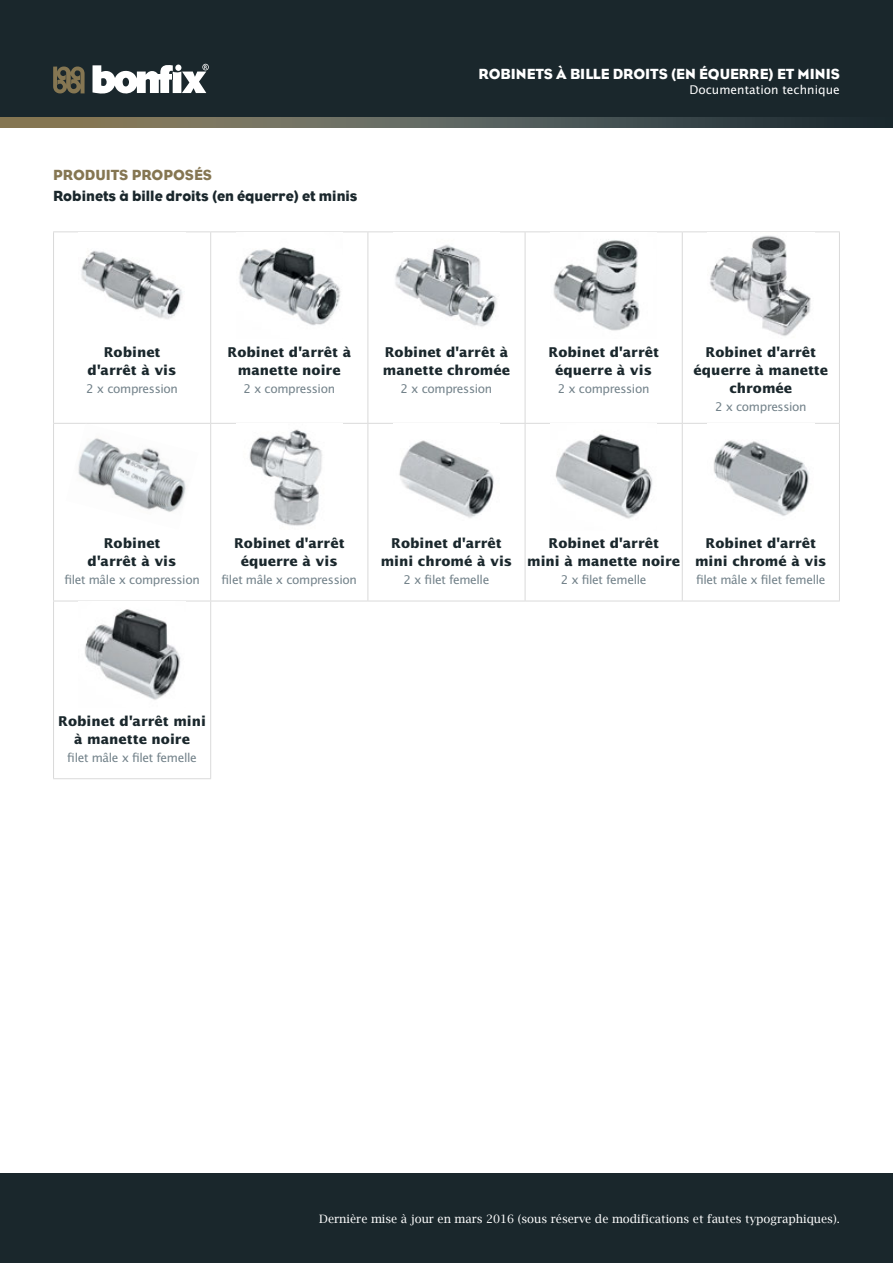
<style>
.page{position:relative;width:893px;height:1263px;background:#fff}
.page>*{position:absolute;margin:0;border:0;box-sizing:border-box;transform-origin:0 0}
.t1{font:15px/21px "Eagle";color:#1a272c}
.t2{font:15px "Eagle";color:#fff}
.t3{font:700 13.5px/18px "Lucida Sans Std";color:#1a272c;text-align:center}
.t4{font:12px "Lucida Sans Std";letter-spacing:-.03em;color:#73828a}
.t5{font:12px "Lucida Sans Std";color:#fff}
.t6{font:11.55px "Lucida Bright";color:#fff}
.s1{color:#857652}
</style>
<div class="page">
<svg style="left:0;top:117px;width:893px;height:11px;background:#5a5e54"></svg>
<div style="left:0;top:1174px;width:893px;height:89px;background:#1a272c"></div>
<div style="left:0;top:0;width:893px;height:117px;background:#1a272c"></div>
<svg style="left:53px;top:66px;width:32px;height:28px"></svg>
<svg style="left:93px;top:64px;width:116px;height:30px"></svg>
<hr style="left:53px;top:231px;width:158px;height:1px;background:#dadada">
<hr style="left:53px;top:232px;width:1px;height:191px;background:#dadada">
<hr style="left:211px;top:231px;width:157px;height:1px;background:#dadada">
<hr style="left:210px;top:232px;width:1px;height:191px;background:#dadada">
<hr style="left:368px;top:231px;width:157px;height:1px;background:#dadada">
<hr style="left:367px;top:232px;width:1px;height:191px;background:#dadada">
<hr style="left:525px;top:231px;width:157px;height:1px;background:#dadada">
<hr style="left:525px;top:232px;width:1px;height:191px;background:#dadada">
<hr style="left:682px;top:231px;width:158px;height:1px;background:#dadada">
<hr style="left:682px;top:232px;width:1px;height:191px;background:#dadada">
<hr style="left:839px;top:232px;width:1px;height:191px;background:#dadada">
<hr style="left:53px;top:423px;width:158px;height:1px;background:#dadada">
<hr style="left:53px;top:424px;width:1px;height:177px;background:#dadada">
<hr style="left:211px;top:423px;width:157px;height:1px;background:#dadada">
<hr style="left:210px;top:424px;width:1px;height:177px;background:#dadada">
<hr style="left:368px;top:423px;width:157px;height:1px;background:#dadada">
<hr style="left:367px;top:424px;width:1px;height:177px;background:#dadada">
<hr style="left:525px;top:423px;width:157px;height:1px;background:#dadada">
<hr style="left:525px;top:424px;width:1px;height:177px;background:#dadada">
<hr style="left:682px;top:423px;width:158px;height:1px;background:#dadada">
<hr style="left:682px;top:424px;width:1px;height:177px;background:#dadada">
<hr style="left:839px;top:424px;width:1px;height:177px;background:#dadada">
<hr style="left:53px;top:601px;width:158px;height:1px;background:#dadada">
<hr style="left:53px;top:601px;width:1px;height:177px;background:#dadada">
<hr style="left:211px;top:601px;width:157px;height:1px;background:#dadada">
<hr style="left:210px;top:601px;width:1px;height:177px;background:#dadada">
<hr style="left:368px;top:601px;width:157px;height:1px;background:#dadada">
<hr style="left:525px;top:601px;width:157px;height:1px;background:#dadada">
<hr style="left:682px;top:601px;width:158px;height:1px;background:#dadada">
<hr style="left:53px;top:778px;width:158px;height:1px;background:#dadada">
<img style="left:81px;top:251px;width:102px;height:68px">
<img style="left:239px;top:247px;width:102px;height:79px">
<img style="left:395px;top:244px;width:102px;height:83px">
<img style="left:553px;top:239px;width:87px;height:92px">
<img style="left:710px;top:235px;width:101px;height:101px">
<img style="left:78px;top:438px;width:108px;height:74px">
<img style="left:249px;top:429px;width:73px;height:97px">
<img style="left:399px;top:440px;width:95px;height:78px">
<img style="left:555px;top:434px;width:98px;height:85px">
<img style="left:714px;top:440px;width:95px;height:76px">
<img style="left:79px;top:601px;width:106px;height:99px">
<p class="t1" style="left:53px;top:165px;width:306px"><span class="s1">PRODUITS PROPOSÉS<br></span>Robinets à bille droits (en équerre) et minis</p>
<p class="t2" style="left:479px;top:65px;width:363px">ROBINETS À BILLE DROITS (EN ÉQUERRE) ET MINIS</p>
<p class="t5" style="left:689px;top:82px;width:152px">Documentation technique</p>
<p class="t3" style="left:88px;top:343px;width:90px">Robinet d'arrêt à vis</p>
<p class="t4" style="left:86px;top:381px;width:93px">2 x compression</p>
<p class="t3" style="left:228px;top:343px;width:125px">Robinet d'arrêt à manette noire</p>
<p class="t4" style="left:243px;top:381px;width:93px">2 x compression</p>
<p class="t3" style="left:383px;top:343px;width:129px;text-align:left">Robinet d'arrêt à manette chromée</p>
<p class="t4" style="left:401px;top:381px;width:93px">2 x compression</p>
<p class="t3" style="left:548px;top:343px;width:112px">Robinet d'arrêt équerre à vis</p>
<p class="t4" style="left:558px;top:381px;width:93px">2 x compression</p>
<p class="t3" style="left:694px;top:343px;width:136px">Robinet d'arrêt équerre à manette chromée</p>
<p class="t4" style="left:715px;top:399px;width:93px">2 x compression</p>
<p class="t3" style="left:88px;top:534px;width:90px">Robinet d'arrêt à vis</p>
<p class="t4" style="left:64px;top:572px;width:137px">filet mâle x compression</p>
<p class="t3" style="left:234px;top:534px;width:112px">Robinet d'arrêt équerre à vis</p>
<p class="t4" style="left:222px;top:573px;width:137px">filet mâle x compression</p>
<p class="t3" style="left:381px;top:534px;width:133px">Robinet d'arrêt mini chromé à vis</p>
<p class="t4" style="left:404px;top:573px;width:87px">2 x filet femelle</p>
<p class="t3" style="left:527px;top:534px;width:155px">Robinet d'arrêt<br>mini à manette noire</p>
<p class="t4" style="left:561px;top:573px;width:87px">2 x filet femelle</p>
<p class="t3" style="left:695px;top:534px;width:133px">Robinet d'arrêt mini chromé à vis</p>
<p class="t4" style="left:696px;top:573px;width:131px">filet mâle x filet femelle</p>
<p class="t3" style="left:58px;top:712px;width:149px">Robinet d'arrêt mini à manette noire</p>
<p class="t4" style="left:67px;top:750px;width:131px">filet mâle x filet femelle</p>
<p class="t6" style="left:319px;top:1212px;width:522px">Dernière mise à jour en mars 2016 (sous réserve de modifications et fautes typographiques).</p>
</div>
